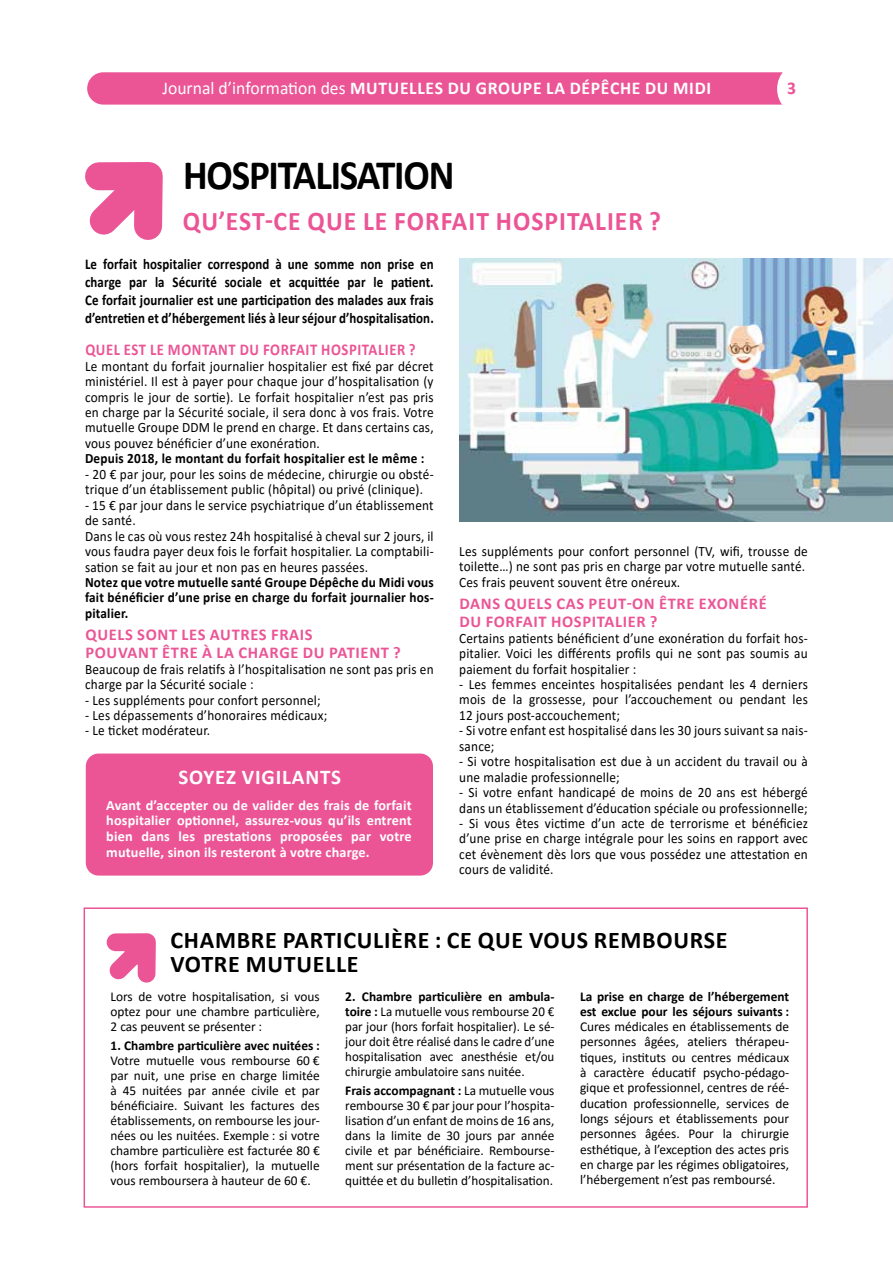
<style>
.page{position:relative;width:893px;height:1263px;background:#fff}
.page>*{position:absolute;margin:0;border:0;box-sizing:border-box;transform-origin:0 0}
.t1{font:700 42px "Calibri";letter-spacing:-.03em;color:#000;scale:.93 1}
.t2{font:700 27px "Calibri";letter-spacing:.04em;color:#eb5596;scale:.95 1}
.t3{font:700 24px/24px "Calibri";letter-spacing:.03em;color:#000}
.t4{font:700 21px "Calibri";letter-spacing:.04em;color:#fff}
.t5{font:700 18px "Calibri";letter-spacing:.04em;color:#fff}
.t6{font:700 18px "Calibri";color:#eb5596}
.t7{font:700 16.5px/18px "Calibri";letter-spacing:.04em;color:#eb5596}
.t8{font:700 16.5px "Calibri";letter-spacing:.04em;color:#eb5596;scale:.89 1}
.t9{font:700 15px/18px "Calibri";letter-spacing:.01em;color:#000;text-align:justify;scale:.86 1}
.t10{font:14.25px/15.5px "Calibri";letter-spacing:.015em;color:#000;scale:.93 1}
.t11{font:700 14.25px/15.8px "Calibri";letter-spacing:.01em;color:#fff;text-align:justify}
.t12{font:700 14.25px/15.5px "Calibri";letter-spacing:.015em;color:#000;text-align:justify;scale:.93 1}
.t13{font:13.5px/15px "Calibri";color:#000;text-align:justify}
.t14{font:13.5px/15px "Calibri";color:#000;text-align:justify;scale:.96 1}
.t15{font:700 13.5px/15.3px "Calibri";color:#000}
.s1{font-weight:400}
.s2{font-weight:700}
</style>
<div class="page">
<div style="left:84px;top:907px;width:724px;height:301px;border:2px solid #eb5596"></div>
<div style="left:86px;top:753px;width:347px;height:122px;background:#eb5596;border-radius:13px"></div>
<div style="left:87px;top:72px;width:695px;height:33px;background:#eb5596"></div>
<div style="left:777px;top:61px;width:56px;height:56px;background:#fff;border-radius:50%"></div>
<svg style="left:85px;top:162px;width:78px;height:78px"></svg>
<svg style="left:106px;top:933px;width:50px;height:50px"></svg>
<img style="left:459px;top:259px;width:434px;height:262px">
<p class="t5" style="left:162px;top:75px;width:550px"><span class="s1">Journal d’information des</span> MUTUELLES DU GROUPE LA DÉPÊCHE DU MIDI</p>
<p class="t6" style="left:787px;top:75px;width:10px">3</p>
<h1 class="t1" style="left:183px;top:146px;width:293px">HOSPITALISATION</h1>
<h2 class="t2" style="left:183px;top:202px;width:505px">QU’EST-CE QUE LE FORFAIT HOSPITALIER ?</h2>
<p class="t9" style="left:85px;top:254px;width:407px">Le forfait hospitalier correspond à une somme non prise en charge par la Sécurité sociale et acquittée par le patient.<br>Ce forfait journalier est une participation des malades aux frais d’entretien et d’hébergement liés à leur séjour d’hospitalisation.</p>
<p class="t8" style="left:85px;top:338px;width:373px">QUEL EST LE MONTANT DU FORFAIT HOSPITALIER ?</p>
<p class="t10" style="left:85px;top:358px;width:376px;text-align:justify">Le montant du forfait journalier hospitalier est fixé par décret ministériel. Il est à payer pour chaque jour d’hospitalisation (y compris le jour de sortie). Le forfait hospitalier n’est pas pris en charge par la Sécurité sociale, il sera donc à vos frais. Votre mutuelle Groupe DDM le prend en charge. Et dans certains cas, vous pouvez bénéficier d’une exonération.</p>
<p class="t12" style="left:85px;top:450px;width:366px">Depuis 2018, le montant du forfait hospitalier est le même :</p>
<p class="t10" style="left:85px;top:466px;width:376px">- 20 € par jour, pour les soins de médecine, chirurgie ou obsté&shy;trique d’un établissement public (hôpital) ou privé (clinique).</p>
<p class="t10" style="left:85px;top:497px;width:376px">- 15 € par jour dans le service psychiatrique d’un établissement de santé.<br>Dans le cas où vous restez 24h hospitalisé à cheval sur 2 jours, il vous faudra payer deux fois le forfait hospitalier. La comptabili&shy;sation se fait au jour et non pas en heures passées.</p>
<p class="t12" style="left:85px;top:574px;width:376px">Notez que votre mutuelle santé Groupe Dépêche du Midi vous fait bénéficier d’une prise en charge du forfait journalier hos&shy;pitalier.</p>
<p class="t7" style="left:85px;top:625px;width:317px">QUELS SONT LES AUTRES FRAIS<br>POUVANT ÊTRE À LA CHARGE DU PATIENT ?</p>
<p class="t10" style="left:85px;top:661px;width:376px">Beaucoup de frais relatifs à l’hospitalisation ne sont pas pris en charge par la Sécurité sociale :</p>
<p class="t10" style="left:85px;top:692px;width:255px">- Les suppléments pour confort personnel;</p>
<p class="t10" style="left:85px;top:707px;width:262px">- Les dépassements d’honoraires médicaux;</p>
<p class="t10" style="left:85px;top:722px;width:136px">- Le ticket modérateur.</p>
<h3 class="t4" style="left:178px;top:762px;width:164px">SOYEZ VIGILANTS</h3>
<p class="t11" style="left:106px;top:796px;width:307px">Avant d’accepter ou de valider des frais de forfait hospitalier optionnel, assurez-vous qu’ils entrent bien dans les prestations proposées par votre mutuelle, sinon ils resteront à votre charge.</p>
<p class="t10" style="left:459px;top:543px;width:376px">Les suppléments pour confort personnel (TV, wifi, trousse de toilette…) ne sont pas pris en charge par votre mutuelle santé.<br>Ces frais peuvent souvent être onéreux.</p>
<p class="t7" style="left:460px;top:594px;width:309px">DANS QUELS CAS PEUT-ON ÊTRE EXONÉRÉ<br>DU FORFAIT HOSPITALIER ?</p>
<p class="t10" style="left:459px;top:630px;width:376px;text-align:justify">Certains patients bénéficient d’une exonération du forfait hos&shy;pitalier. Voici les différents profils qui ne sont pas soumis au paiement du forfait hospitalier :</p>
<p class="t10" style="left:459px;top:676px;width:376px;text-align:justify">- Les femmes enceintes hospitalisées pendant les 4 derniers mois de la grossesse, pour l’accouchement ou pendant les 12 jours post-accouchement;</p>
<p class="t10" style="left:459px;top:722px;width:376px">- Si votre enfant est hospitalisé dans les 30 jours suivant sa nais&shy;sance;</p>
<p class="t10" style="left:459px;top:753px;width:376px">- Si votre hospitalisation est due à un accident du travail ou à une maladie professionnelle;</p>
<p class="t10" style="left:459px;top:784px;width:376px">- Si votre enfant handicapé de moins de 20 ans est hébergé dans un établissement d’éducation spéciale ou professionnelle;</p>
<p class="t10" style="left:459px;top:815px;width:376px;text-align:justify">- Si vous êtes victime d’un acte de terrorisme et bénéficiez d’une prise en charge intégrale pour les soins en rapport avec cet évènement dès lors que vous possédez une attestation en cours de validité.</p>
<h3 class="t3" style="left:171px;top:927px;width:558px">CHAMBRE PARTICULIÈRE : CE QUE VOUS REMBOURSE<br>VOTRE MUTUELLE</h3>
<p class="t13" style="left:111px;top:988px;width:211px">Lors de votre hospitalisation, si vous optez pour une chambre particulière, 2 cas peuvent se présenter :</p>
<p class="t15" style="left:111px;top:1037px;width:211px">1. Chambre particulière avec nuitées :</p>
<p class="t13" style="left:111px;top:1052px;width:211px">Votre mutuelle vous rembourse 60 € par nuit, une prise en charge limitée à 45 nuitées par année civile et par bénéficiaire. Suivant les factures des établissements, on rembourse les jour&shy;nées ou les nuitées. Exemple : si votre chambre particulière est facturée 80 € (hors forfait hospitalier), la mutuelle vous remboursera à hauteur de 60 €.</p>
<p class="t14" style="left:345px;top:988px;width:219px"><span class="s2">2. Chambre particulière en ambula&shy;toire :</span> La mutuelle vous rembourse 20 € par jour (hors forfait hospitalier). Le sé&shy;jour doit être réalisé dans le cadre d’une hospitalisation avec anesthésie et/ou chirurgie ambulatoire sans nuitée.</p>
<p class="t13" style="left:345px;top:1082px;width:211px"><span class="s2">Frais accompagnant :</span> La mutuelle vous rembourse 30 € par jour pour l’hospita&shy;lisation d’un enfant de moins de 16 ans, dans la limite de 30 jours par année civile et par bénéficiaire. Rembourse&shy;ment sur présentation de la facture ac&shy;quittée et du bulletin d’hospitalisation.</p>
<p class="t15" style="left:580px;top:988px;width:211px">La prise en charge de l’hébergement est exclue pour les séjours suivants :</p>
<p class="t13" style="left:580px;top:1018px;width:211px">Cures médicales en établissements de personnes âgées, ateliers thérapeu&shy;tiques, instituts ou centres médicaux à caractère éducatif psycho-pédago&shy;gique et professionnel, centres de réé&shy;ducation professionnelle, services de longs séjours et établissements pour personnes âgées. Pour la chirurgie esthétique, à l’exception des actes pris en charge par les régimes obligatoires, l’hébergement n’est pas remboursé.</p>
</div>
